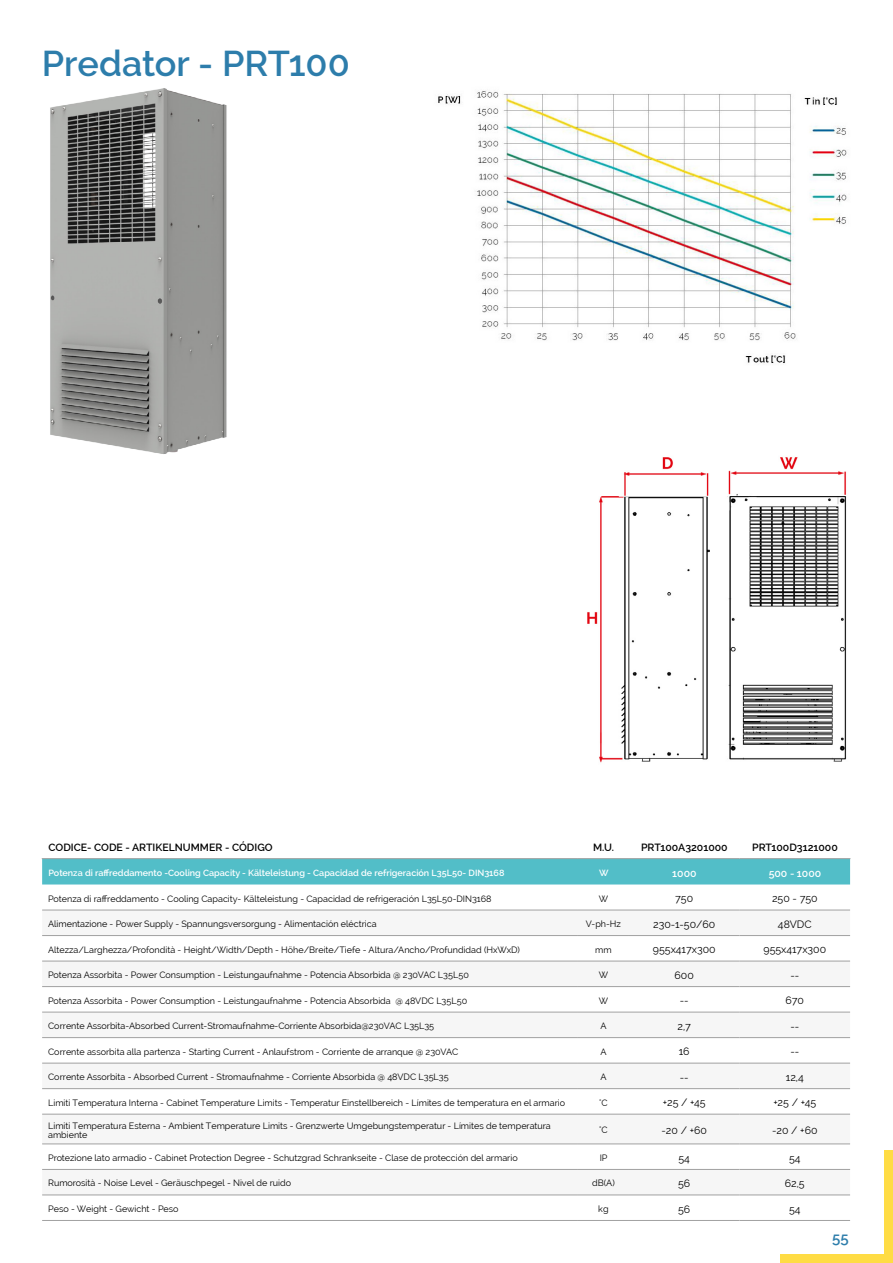
<style>
.page{position:relative;width:893px;height:1263px;background:#fff}
.page>*{position:absolute;margin:0;border:0;box-sizing:border-box;transform-origin:0 0}
.t1{font:600 36px "Raleway";color:#2d7dab}
.t2{font:600 15px "Raleway";color:#2d7dab}
.t3{font:10.5px "Raleway";color:#000}
.t4{font:600 10.5px "Raleway";color:#000}
.t5{font:600 10.5px "Raleway";color:#fff}
.t6{font:9px/9px "Raleway";color:#000}
.t7{font:600 9px "Raleway";color:#fff}
</style>
<div class="page">
<img style="left:50px;top:88px;width:177px;height:366px">
<img style="left:587px;top:457px;width:122px;height:306px">
<img style="left:727px;top:457px;width:120px;height:305px">
<img style="left:438px;top:91px;width:409px;height:272px">
<div style="left:884px;top:1150px;width:9px;height:113px;background:#ffdc44"></div>
<div style="left:780px;top:1254px;width:113px;height:9px;background:#ffdc44"></div>
<svg style="left:42px;top:960px;width:808px;height:185px;fill:#f6f6f6"></svg>
<hr style="left:42px;top:910px;width:536px;height:1px;background:#a1a1a1">
<hr style="left:578px;top:910px;width:51px;height:1px;background:#a1a1a1">
<hr style="left:42px;top:935px;width:536px;height:1px;background:#a1a1a1">
<hr style="left:578px;top:935px;width:51px;height:1px;background:#a1a1a1">
<hr style="left:42px;top:961px;width:536px;height:1px;background:#a1a1a1">
<hr style="left:578px;top:961px;width:51px;height:1px;background:#a1a1a1">
<hr style="left:42px;top:986px;width:536px;height:1px;background:#a1a1a1">
<hr style="left:578px;top:986px;width:51px;height:1px;background:#a1a1a1">
<hr style="left:42px;top:1012px;width:536px;height:1px;background:#a1a1a1">
<hr style="left:578px;top:1012px;width:51px;height:1px;background:#a1a1a1">
<hr style="left:42px;top:1037px;width:536px;height:1px;background:#a1a1a1">
<hr style="left:578px;top:1037px;width:51px;height:1px;background:#a1a1a1">
<hr style="left:42px;top:1063px;width:536px;height:1px;background:#a1a1a1">
<hr style="left:578px;top:1063px;width:51px;height:1px;background:#a1a1a1">
<hr style="left:42px;top:1088px;width:536px;height:1px;background:#a1a1a1">
<hr style="left:578px;top:1088px;width:51px;height:1px;background:#a1a1a1">
<hr style="left:42px;top:1114px;width:536px;height:1px;background:#a1a1a1">
<hr style="left:578px;top:1114px;width:51px;height:1px;background:#a1a1a1">
<hr style="left:42px;top:1143px;width:536px;height:1px;background:#a1a1a1">
<hr style="left:578px;top:1143px;width:51px;height:1px;background:#a1a1a1">
<hr style="left:42px;top:1169px;width:536px;height:1px;background:#a1a1a1">
<hr style="left:578px;top:1169px;width:51px;height:1px;background:#a1a1a1">
<hr style="left:42px;top:1194px;width:536px;height:1px;background:#a1a1a1">
<hr style="left:578px;top:1194px;width:51px;height:1px;background:#a1a1a1">
<hr style="left:629px;top:1194px;width:110px;height:1px;background:#a1a1a1">
<hr style="left:739px;top:1194px;width:111px;height:1px;background:#a1a1a1">
<hr style="left:42px;top:1220px;width:536px;height:1px;background:#a1a1a1">
<hr style="left:578px;top:1220px;width:51px;height:1px;background:#a1a1a1">
<hr style="left:629px;top:1220px;width:110px;height:1px;background:#a1a1a1">
<hr style="left:739px;top:1220px;width:111px;height:1px;background:#a1a1a1">
<div style="left:42px;top:858px;width:809px;height:26px;background:#52bec8"></div>
<hr style="left:42px;top:858px;width:536px;height:1px;background:#a1a1a1">
<hr style="left:578px;top:858px;width:51px;height:1px;background:#a1a1a1">
<hr style="left:629px;top:858px;width:110px;height:1px;background:#a1a1a1">
<hr style="left:739px;top:858px;width:111px;height:1px;background:#a1a1a1">
<hr style="left:629px;top:910px;width:110px;height:1px;background:#a1a1a1">
<hr style="left:739px;top:910px;width:111px;height:1px;background:#a1a1a1">
<hr style="left:629px;top:935px;width:110px;height:1px;background:#a1a1a1">
<hr style="left:739px;top:935px;width:111px;height:1px;background:#a1a1a1">
<hr style="left:629px;top:961px;width:110px;height:1px;background:#a1a1a1">
<hr style="left:739px;top:961px;width:111px;height:1px;background:#a1a1a1">
<hr style="left:629px;top:986px;width:110px;height:1px;background:#a1a1a1">
<hr style="left:739px;top:986px;width:111px;height:1px;background:#a1a1a1">
<hr style="left:629px;top:1012px;width:110px;height:1px;background:#a1a1a1">
<hr style="left:739px;top:1012px;width:111px;height:1px;background:#a1a1a1">
<hr style="left:629px;top:1037px;width:110px;height:1px;background:#a1a1a1">
<hr style="left:739px;top:1037px;width:111px;height:1px;background:#a1a1a1">
<hr style="left:629px;top:1063px;width:110px;height:1px;background:#a1a1a1">
<hr style="left:739px;top:1063px;width:111px;height:1px;background:#a1a1a1">
<hr style="left:629px;top:1088px;width:110px;height:1px;background:#a1a1a1">
<hr style="left:739px;top:1088px;width:111px;height:1px;background:#a1a1a1">
<hr style="left:629px;top:1114px;width:110px;height:1px;background:#a1a1a1">
<hr style="left:739px;top:1114px;width:111px;height:1px;background:#a1a1a1">
<hr style="left:629px;top:1143px;width:110px;height:1px;background:#a1a1a1">
<hr style="left:739px;top:1143px;width:111px;height:1px;background:#a1a1a1">
<hr style="left:629px;top:1169px;width:110px;height:1px;background:#a1a1a1">
<hr style="left:739px;top:1169px;width:111px;height:1px;background:#a1a1a1">
<h1 class="t1" style="left:42px;top:43px;width:310px">Predator - PRT100</h1>
<p class="t4" style="left:49px;top:841px;width:226px">CODICE- CODE - ARTIKELNUMMER - CÓDIGO</p>
<p class="t4" style="left:593px;top:841px;width:23px">M.U.</p>
<p class="t4" style="left:641px;top:841px;width:88px">PRT100A3201000</p>
<p class="t4" style="left:752px;top:841px;width:87px">PRT100D3121000</p>
<p class="t7" style="left:49px;top:868px;width:457px">Potenza di raffreddamento -Cooling Capacity - Kälteleistung - Capacidad de refrigeración L35L50- DIN3168</p>
<p class="t7" style="left:599px;top:868px;width:11px">W</p>
<p class="t5" style="left:672px;top:867px;width:26px">1000</p>
<p class="t5" style="left:769px;top:867px;width:54px">500 - 1000</p>
<p class="t6" style="left:48px;top:894px;width:445px">Potenza di raffreddamento - Cooling Capacity- Kälteleistung - Capacidad de refrigeración L35L50-DIN3168</p>
<p class="t6" style="left:599px;top:894px;width:11px">W</p>
<p class="t3" style="left:675px;top:892px;width:19px">750</p>
<p class="t3" style="left:772px;top:892px;width:47px">250 - 750</p>
<p class="t6" style="left:48px;top:919px;width:330px">Alimentazione - Power Supply - Spannungsversorgung - Alimentación eléctrica</p>
<p class="t6" style="left:586px;top:919px;width:37px">V-ph-Hz</p>
<p class="t3" style="left:653px;top:918px;width:63px">230-1-50/60</p>
<p class="t3" style="left:778px;top:918px;width:35px">48VDC</p>
<p class="t6" style="left:48px;top:945px;width:473px">Altezza/Larghezza/Profondità - Height/Width/Depth - Höhe/Breite/Tiefe - Altura/Ancho/Profundidad (HxWxD)</p>
<p class="t6" style="left:595px;top:945px;width:18px">mm</p>
<p class="t3" style="left:653px;top:943px;width:64px">955x417x300</p>
<p class="t3" style="left:763px;top:943px;width:64px">955x417x300</p>
<p class="t6" style="left:48px;top:970px;width:422px">Potenza Assorbita - Power Consumption - Leistungaufnahme - Potencia Absorbida @ 230VAC L35L50</p>
<p class="t6" style="left:599px;top:970px;width:11px">W</p>
<p class="t3" style="left:675px;top:969px;width:21px">600</p>
<p class="t3" style="left:790px;top:969px;width:10px">--</p>
<p class="t6" style="left:48px;top:996px;width:421px">Potenza Assorbita - Power Consumption - Leistungaufnahme - Potencia Absorbida @ 48VDC L35L50</p>
<p class="t6" style="left:599px;top:996px;width:11px">W</p>
<p class="t3" style="left:680px;top:994px;width:10px">--</p>
<p class="t3" style="left:785px;top:994px;width:20px">670</p>
<p class="t6" style="left:48px;top:1021px;width:388px">Corrente Assorbita-Absorbed Current-Stromaufnahme-Corriente Absorbida@230VAC L35L35</p>
<p class="t6" style="left:600px;top:1021px;width:8px">A</p>
<p class="t3" style="left:677px;top:1020px;width:15px">2,7</p>
<p class="t3" style="left:790px;top:1020px;width:10px">--</p>
<p class="t6" style="left:48px;top:1047px;width:412px">Corrente assorbita alla partenza - Starting Current - Anlaufstrom - Corriente de arranque @ 230VAC</p>
<p class="t6" style="left:600px;top:1047px;width:8px">A</p>
<p class="t3" style="left:679px;top:1045px;width:12px">16</p>
<p class="t3" style="left:790px;top:1045px;width:10px">--</p>
<p class="t6" style="left:48px;top:1072px;width:402px">Corrente Assorbita - Absorbed Current - Stromaufnahme - Corriente Absorbida @ 48VDC L35L35</p>
<p class="t6" style="left:600px;top:1072px;width:8px">A</p>
<p class="t3" style="left:680px;top:1071px;width:10px">--</p>
<p class="t3" style="left:786px;top:1071px;width:19px">12,4</p>
<p class="t6" style="left:48px;top:1098px;width:519px">Limiti Temperatura Interna - Cabinet Temperature Limits - Temperatur Einstellbereich - Límites de temperatura en el armario</p>
<p class="t6" style="left:599px;top:1098px;width:10px">°C</p>
<p class="t3" style="left:663px;top:1096px;width:44px">+25 / +45</p>
<p class="t3" style="left:773px;top:1096px;width:44px">+25 / +45</p>
<p class="t6" style="left:48px;top:1121px;width:504px">Limiti Temperatura Esterna - Ambient Temperature Limits - Grenzwerte Umgebungstemperatur - Límites de temperatura ambiente</p>
<p class="t6" style="left:599px;top:1125px;width:10px">°C</p>
<p class="t3" style="left:662px;top:1124px;width:47px">-20 / +60</p>
<p class="t3" style="left:772px;top:1124px;width:47px">-20 / +60</p>
<p class="t6" style="left:48px;top:1153px;width:471px">Protezione lato armadio - Cabinet Protection Degree - Schutzgrad Schrankseite - Clase de protección del armario</p>
<p class="t6" style="left:600px;top:1153px;width:9px">IP</p>
<p class="t3" style="left:678px;top:1152px;width:13px">54</p>
<p class="t3" style="left:789px;top:1152px;width:13px">54</p>
<p class="t6" style="left:48px;top:1179px;width:244px">Rumorosità - Noise Level - Geräuschpegel - Nivel de ruido</p>
<p class="t6" style="left:592px;top:1179px;width:24px">dB(A)</p>
<p class="t3" style="left:678px;top:1177px;width:14px">56</p>
<p class="t3" style="left:785px;top:1177px;width:21px">62,5</p>
<p class="t6" style="left:48px;top:1204px;width:132px">Peso - Weight - Gewicht - Peso</p>
<p class="t6" style="left:598px;top:1204px;width:12px">kg</p>
<p class="t3" style="left:678px;top:1203px;width:14px">56</p>
<p class="t3" style="left:789px;top:1203px;width:13px">54</p>
<h2 class="t2" style="left:832px;top:1229px;width:18px">55</h2>
</div>
